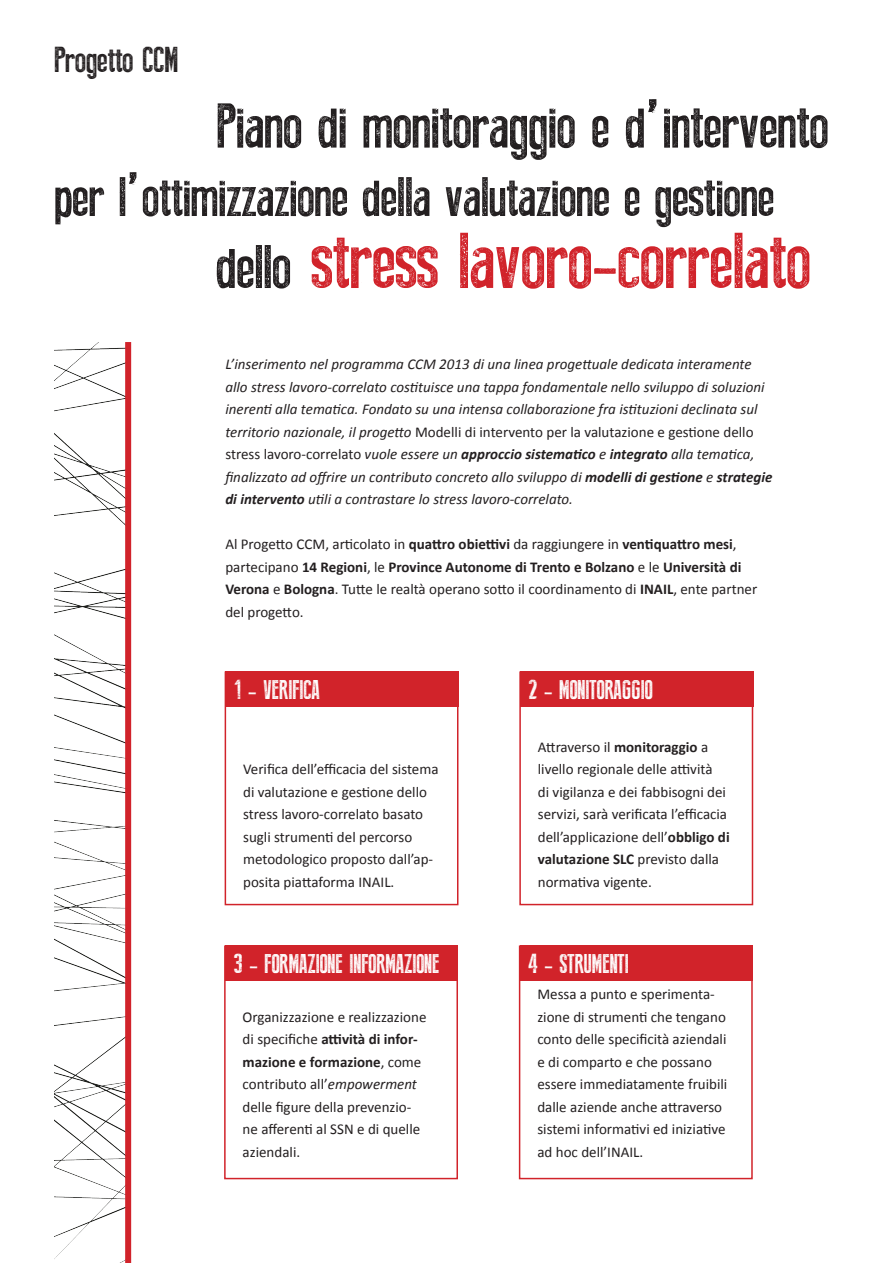
<style>
.page{position:relative;width:893px;height:1263px;background:#fff}
.page>*{position:absolute;margin:0;border:0;box-sizing:border-box;transform-origin:0 0}
.t1{font:81px "Press Style";color:#d1232a}
.t2{font:63px "Press Style";color:#231f20}
.t3{font:57px "Press Style";color:#231f20}
.t4{font:36px "Press Style";color:#231f20}
.t5{font:27px "Press Style";color:#fff}
.t6{font:15px/22.5px "Calibri";color:#231f20}
.t7{font:italic 15px/22.5px "Calibri";color:#231f20}
.s1{font-size:63px;color:#231f20}
.s2{font-style:normal}
.s3{font-weight:700}
.s4{font-style:italic}
</style>
<div class="page">
<img style="left:54px;top:342px;width:71px;height:921px">
<div style="left:225px;top:671px;width:233px;height:234px;border:2px solid #d1232a"></div>
<div style="left:125px;top:342px;width:6px;height:921px;background:#d1232a"></div>
<div style="left:519px;top:671px;width:234px;height:234px;border:2px solid #d1232a"></div>
<div style="left:224px;top:945px;width:234px;height:234px;border:2px solid #d1232a"></div>
<div style="left:519px;top:945px;width:234px;height:234px;border:2px solid #d1232a"></div>
<div style="left:225px;top:945px;width:233px;height:36px;background:#d1232a"></div>
<div style="left:520px;top:945px;width:233px;height:36px;background:#d1232a"></div>
<div style="left:225px;top:671px;width:233px;height:36px;background:#d1232a"></div>
<div style="left:520px;top:671px;width:233px;height:36px;background:#d1232a"></div>
<p class="t4" style="left:54px;top:41px;width:126px">Progetto CCM</p>
<p class="t2" style="left:216px;top:94px;width:614px">Piano di monitoraggio e d’intervento</p>
<p class="t3" style="left:54px;top:167px;width:722px">per l’ottimizzazione della valutazione e gestione</p>
<p class="t1" style="left:216px;top:219px;width:596px"><span class="s1">dello</span> stress lavoro-correlato</p>
<p class="t7" style="left:225px;top:352px;width:548px">L’inserimento nel programma CCM 2013 di una linea progettuale dedicata interamente allo stress lavoro-correlato costituisce una tappa fondamentale nello sviluppo di soluzioni inerenti alla tematica. Fondato su una intensa collaborazione fra istituzioni declinata sul territorio nazionale, il progetto <span class="s2">Modelli di intervento per la valutazione e gestione dello stress lavoro-correlato</span> vuole essere un <span class="s3">approccio sistematico</span> e <span class="s3">integrato</span> alla tematica, finalizzato ad offrire un contributo concreto allo sviluppo di <span class="s3">modelli di gestione</span> e <span class="s3">strategie di intervento</span> utili a contrastare lo stress lavoro-correlato.</p>
<p class="t6" style="left:225px;top:533px;width:533px">Al Progetto CCM, articolato in <span class="s3">quattro obiettivi</span> da raggiungere in <span class="s3">ventiquattro mesi</span>, partecipano <span class="s3">14 Regioni</span>, le <span class="s3">Province Autonome di Trento e Bolzano</span> e le <span class="s3">Università di Verona</span> e <span class="s3">Bologna</span>. Tutte le realtà operano sotto il coordinamento di <span class="s3">INAIL</span>, ente partner del progetto.</p>
<p class="t5" style="left:234px;top:676px;width:88px">1 - VERIFICA</p>
<p class="t5" style="left:528px;top:676px;width:126px">2 - MONITORAGGIO</p>
<p class="t6" style="left:243px;top:758px;width:197px">Verifica dell’efficacia del sistema di valutazione e gestione dello stress lavoro-correlato basato sugli strumenti del percorso metodologico proposto dall’ap&shy;posita piattaforma INAIL.</p>
<p class="t6" style="left:538px;top:735px;width:193px">Attraverso il <span class="s3">monitoraggio</span> a livello regionale delle attività<br>di vigilanza e dei fabbisogni dei servizi, sarà verificata l’efficacia dell’applicazione dell’<span class="s3">obbligo di valutazione SLC</span> previsto dalla normativa vigente.</p>
<p class="t5" style="left:234px;top:950px;width:207px">3 - FORMAZIONE INFORMAZIONE</p>
<p class="t5" style="left:528px;top:950px;width:102px">4 - STRUMENTI</p>
<p class="t6" style="left:243px;top:1005px;width:185px">Organizzazione e realizzazione di specifiche <span class="s3">attività di infor&shy;mazione e formazione</span>, come contributo all’<span class="s4">empowerment </span>delle figure della prevenzio&shy;ne afferenti al SSN e di quelle aziendali.</p>
<p class="t6" style="left:537px;top:983px;width:192px">Messa a punto e sperimenta&shy;zione di strumenti che tengano conto delle specificità aziendali e di comparto e che possano essere immediatamente fruibili dalle aziende anche attraverso sistemi informativi ed iniziative ad hoc dell’INAIL.</p>
</div>
